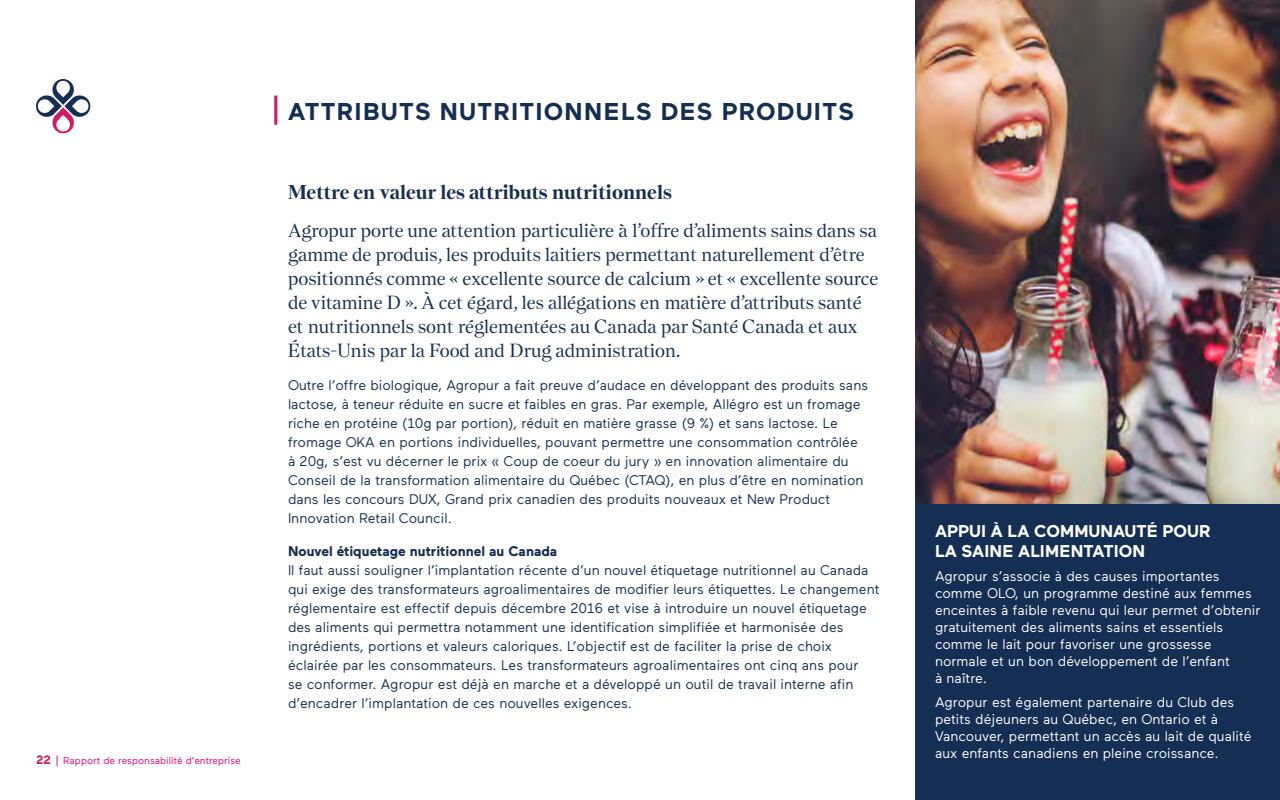
<style>
.page{position:relative;width:1280px;height:800px;background:#fff}
.page>*{position:absolute;margin:0;border:0;box-sizing:border-box;transform-origin:0 0}
.t1{font:700 24.3px "Maax";letter-spacing:.05em;color:#152e53}
.t2{font:700 20px "Nantes";color:#152e53}
.t3{font:19px/24px "Nantes";color:#152e53}
.t4{font:700 17px/20px "Maax";color:#fff}
.t5{font:14px/19px "Maax";color:#152e53}
.t6{font:14px/17px "Maax";color:#fff}
.t7{font:700 14px "Maax";color:#152e53}
.t8{font:10px "Maax";color:#e40375}
.s1{font-weight:700;font-size:12.1px;color:#d61861}
.s2{font-size:12.1px;color:#d61861}
</style>
<div class="page">
<img style="left:915px;top:0;width:365px;height:504px">
<svg style="left:36px;top:79px;width:55px;height:55px"></svg>
<hr style="left:274px;top:96px;width:3px;height:29px;background:#d61861">
<div style="left:915px;top:504px;width:365px;height:296px;background:#152e53"></div>
<p class="t8" style="left:36px;top:755px;width:206px"><span class="s1">22</span> <span class="s2">|</span> Rapport de responsabilité d’entreprise</p>
<h1 class="t1" style="left:288px;top:98px;width:567px">ATTRIBUTS NUTRITIONNELS DES PRODUITS</h1>
<h2 class="t2" style="left:288px;top:180px;width:385px">Mettre en valeur les attributs nutritionnels</h2>
<p class="t3" style="left:288px;top:219px;width:592px">Agropur porte une attention particulière à l’offre d’aliments sains dans sa gamme de produis, les produits laitiers permettant naturellement d’être positionnés comme « excellente source de calcium » et « excellente source de vitamine D ». À cet égard, les allégations en matière d’attributs santé et nutritionnels sont réglementées au Canada par Santé Canada et aux États-Unis par la Food and Drug administration.</p>
<p class="t5" style="left:288px;top:376px;width:582px">Outre l’offre biologique, Agropur a fait preuve d’audace en développant des produits sans lactose, à teneur réduite en sucre et faibles en gras. Par exemple, Allégro est un fromage riche en protéine (10g par portion), réduit en matière grasse (9 %) et sans lactose. Le fromage OKA en portions individuelles, pouvant permettre une consommation contrôlée à 20g, s’est vu décerner le prix « Coup de coeur du jury » en innovation alimentaire du Conseil de la transformation alimentaire du Québec (CTAQ), en plus d’être en nomination dans les concours DUX, Grand prix canadien des produits nouveaux et New Product Innovation Retail Council.</p>
<p class="t7" style="left:288px;top:544px;width:271px">Nouvel étiquetage nutritionnel au Canada</p>
<p class="t5" style="left:288px;top:561px;width:593px">Il faut aussi souligner l’implantation récente d’un nouvel étiquetage nutritionnel au Canada qui exige des transformateurs agroalimentaires de modifier leurs étiquettes. Le changement réglementaire est effectif depuis décembre 2016 et vise à introduire un nouvel étiquetage des aliments qui permettra notamment une identification simplifiée et harmonisée des ingrédients, portions et valeurs caloriques. L’objectif est de faciliter la prise de choix éclairée par les consommateurs. Les transformateurs agroalimentaires ont cinq ans pour<br>se conformer. Agropur est déjà en marche et a développé un outil de travail interne afin d’encadrer l’implantation de ces nouvelles exigences.</p>
<p class="t4" style="left:935px;top:522px;width:277px">APPUI À LA COMMUNAUTÉ POUR<br>LA SAINE ALIMENTATION</p>
<p class="t6" style="left:935px;top:568px;width:327px">Agropur s’associe à des causes importantes comme OLO, un programme destiné aux femmes enceintes à faible revenu qui leur permet d’obtenir gratuitement des aliments sains et essentiels comme le lait pour favoriser une grossesse normale et un bon développement de l’enfant<br>à naître.</p>
<p class="t6" style="left:935px;top:694px;width:318px">Agropur est également partenaire du Club des petits déjeuners au Québec, en Ontario et à Vancouver, permettant un accès au lait de qualité aux enfants canadiens en pleine croissance.</p>
</div>
